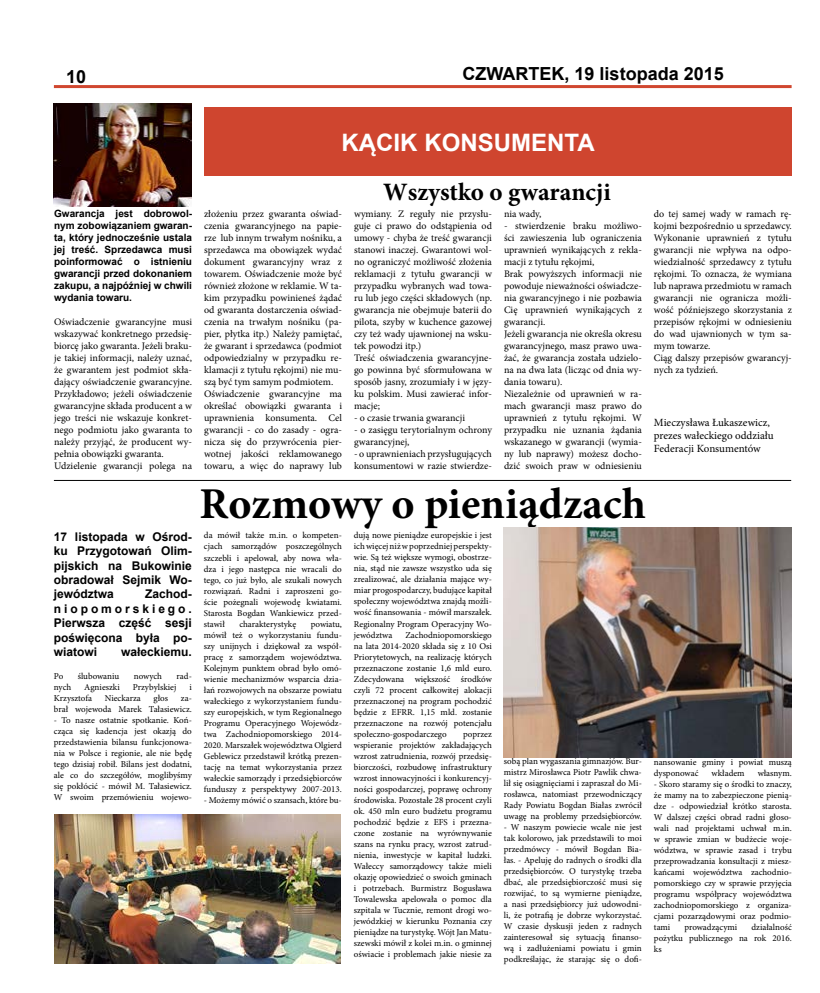
<style>
.page{position:relative;width:820px;height:993px;background:#fff}
.page>*{position:absolute;margin:0;border:0;box-sizing:border-box;transform-origin:0 0}
.t1{font:700 44px "Minion Pro";color:#000}
.t2{font:700 25px "Minion Pro";color:#000}
.t3{font:700 24px "Arial";color:#fff}
.t4{font:700 18px "Arial";color:#000}
.t5{font:700 12px/14.4px "Arial";color:#000;text-align:justify}
.t6{font:11px/13.2px "Minion Pro";color:#000}
.t7{font:10px/12px "Minion Pro";color:#000}
.t8{font:700 10px/12px "Arial";color:#000;text-align:justify}
.t9{font:9px/11px "Minion Pro";color:#000;text-align:justify}
</style>
<div class="page">
<hr style="left:54px;top:85px;width:737px;height:3px;background:#d0472f">
<hr style="left:54px;top:480px;width:736px;height:1px;background:#000">
<div style="left:204px;top:108px;width:587px;height:68px;background:#cf452f"></div>
<img style="left:54px;top:103px;width:138px;height:104px">
<img style="left:503px;top:527px;width:287px;height:230px">
<img style="left:54px;top:814px;width:287px;height:149px">
<h3 class="t4" style="left:66px;top:64px;width:22px">10</h3>
<h3 class="t4" style="left:462px;top:62px;width:263px">CZWARTEK, 19 listopada 2015</h3>
<h3 class="t3" style="left:341px;top:126px;width:254px">KĄCIK KONSUMENTA</h3>
<p class="t8" style="left:54px;top:207px;width:139px">Gwarancja jest dobrowol&shy;nym zobowiązaniem gwaran&shy;ta, który jednocześnie ustala jej treść. Sprzedawca musi poinformować o istnieniu gwarancji przed dokonaniem zakupu, a najpóźniej w chwili wydania towaru.</p>
<p class="t7" style="left:54px;top:315px;width:139px">Oświadczenie gwarancyjne musi wskazywać konkretnego przedsię&shy;biorcę jako gwaranta. Jeżeli braku&shy;je takiej informacji, należy uznać, że gwarantem jest podmiot skła&shy;dający oświadczenie gwarancyjne.<br>Przykładowo; jeżeli oświadczenie gwarancyjne składa producent a w jego treści nie wskazuje konkret&shy;nego podmiotu jako gwaranta to należy przyjąć, że producent wy&shy;pełnia obowiązki gwaranta.<br>Udzielenie gwarancji polega na</p>
<h3 class="t5" style="left:54px;top:529px;width:139px">17 listopada w Ośrod&shy;ku Przygotowań Olim&shy;pijskich na Bukowinie obradował Sejmik Wo&shy;jewództwa</h3>
<h3 class="t5" style="left:54px;top:587px;width:139px;text-indent:91px">Zachod&shy;niopomorskiego.<br>Pierwsza część sesji poświęcona była po&shy;wiatowi</h3>
<h3 class="t5" style="left:121px;top:644px;width:72px">wałeckiemu.</h3>
<p class="t9" style="left:54px;top:670px;width:11px">Po</p>
<p class="t9" style="left:78px;top:670px;width:43px">ślubowaniu</p>
<p class="t9" style="left:134px;top:670px;width:30px">nowych</p>
<p class="t9" style="left:176px;top:670px;width:17px">rad-</p>
<p class="t9" style="left:54px;top:681px;width:19px">nych</p>
<p class="t9" style="left:84px;top:681px;width:37px">Agnieszki</p>
<p class="t9" style="left:133px;top:681px;width:45px">Przybylskiej</p>
<p class="t9" style="left:189px;top:681px;width:4px">i</p>
<p class="t9" style="left:54px;top:692px;width:40px">Krzysztofa</p>
<p class="t9" style="left:105px;top:692px;width:37px">Nieckarza</p>
<p class="t9" style="left:153px;top:692px;width:16px">głos</p>
<p class="t9" style="left:54px;top:692px;width:139px;text-align:right">za-<br>brał wojewoda Marek Tałasiewicz.</p>
<p class="t9" style="left:54px;top:714px;width:139px">- To nasze ostatnie spotkanie. Koń&shy;cząca się kadencja jest okazją do przedstawienia bilansu funkcjonowa&shy;nia w Polsce i regionie, ale nie będę tego dzisiaj robił. Bilans jest dodatni, ale co do szczegółów, moglibyśmy się pokłócić - mówił M. Tałasiewicz.<br>W swoim przemówieniu wojewo-</p>
<h2 class="t2" style="left:383px;top:174px;width:229px">Wszystko o gwarancji</h2>
<p class="t7" style="left:204px;top:207px;width:139px">złożeniu przez gwaranta oświad&shy;czenia gwarancyjnego na papie&shy;rze lub innym trwałym nośniku, a sprzedawca ma obowiązek wydać dokument gwarancyjny wraz z towarem. Oświadczenie może być również złożone w reklamie. W ta&shy;kim przypadku powinieneś żądać od gwaranta dostarczenia oświad&shy;czenia na trwałym nośniku (pa&shy;pier, płytka itp.) Należy pamiętać, że gwarant i sprzedawca (podmiot odpowiedzialny w przypadku re&shy;klamacji z tytułu rękojmi) nie mu&shy;szą być tym samym podmiotem.<br>Oświadczenie gwarancyjne ma określać obowiązki gwaranta i uprawnienia konsumenta. Cel gwarancji - co do zasady - ogra&shy;nicza się do przywrócenia pier&shy;wotnej jakości reklamowanego towaru, a więc do naprawy lub</p>
<p class="t7" style="left:354px;top:207px;width:139px">wymiany. Z reguły nie przysłu&shy;guje ci prawo do odstąpienia od umowy - chyba że treść gwarancji stanowi inaczej. Gwarantowi wol&shy;no ograniczyć możliwość złożenia reklamacji z tytułu gwarancji w przypadku wybranych wad towa&shy;ru lub jego części składowych (np. gwarancja nie obejmuje baterii do pilota, szyby w kuchence gazowej czy też wady ujawnionej na wsku&shy;tek powodzi itp.)<br>Treść oświadczenia gwarancyjne&shy;go powinna być sformułowana w sposób jasny, zrozumiały i w języ&shy;ku polskim. Musi zawierać infor&shy;macje;</p>
<p class="t7" style="left:354px;top:411px;width:112px">- o czasie trwania gwarancji</p>
<p class="t7" style="left:354px;top:423px;width:139px">- o zasięgu terytorialnym ochrony gwarancyjnej,</p>
<p class="t7" style="left:354px;top:447px;width:139px">- o uprawnieniach przysługujących konsumentowi w razie stwierdze-</p>
<p class="t7" style="left:504px;top:207px;width:39px">nia wady,</p>
<p class="t7" style="left:504px;top:219px;width:139px">- stwierdzenie braku możliwo&shy;ści zawieszenia lub ograniczenia uprawnień wynikających z rekla&shy;macji z tytułu rękojmi,<br>Brak powyższych informacji nie powoduje nieważności oświadcze&shy;nia gwarancyjnego i nie pozbawia<br>Cię uprawnień wynikających z gwarancji.<br>Jeżeli gwarancja nie określa okresu gwarancyjnego, masz prawo uwa&shy;żać, że gwarancja została udzielo&shy;na na dwa lata (licząc od dnia wy&shy;dania towaru).<br>Niezależnie od uprawnień w ra&shy;mach gwarancji masz prawo do uprawnień z tytułu rękojmi. W przypadku nie uznania żądania wskazanego w gwarancji (wymia&shy;ny lub naprawy) możesz docho&shy;dzić swoich praw w odniesieniu</p>
<p class="t7" style="left:653px;top:207px;width:139px">do tej samej wady w ramach rę&shy;kojmi bezpośrednio u sprzedawcy.<br>Wykonanie uprawnień z tytułu gwarancji nie wpływa na odpo&shy;wiedzialność sprzedawcy z tytułu rękojmi. To oznacza, że wymiana lub naprawa przedmiotu w ramach gwarancji nie ogranicza możli&shy;wość późniejszego skorzystania z przepisów rękojmi w odniesieniu do wad ujawnionych w tym sa&shy;mym towarze.<br>Ciąg dalszy przepisów gwarancyj&shy;nych za tydzień.</p>
<p class="t6" style="left:653px;top:415px;width:121px">Mieczysława Łukaszewicz, prezes wałeckiego oddziału<br>Federacji Konsumentów</p>
<h1 class="t1" style="left:199px;top:473px;width:447px">Rozmowy o pieniądzach</h1>
<p class="t9" style="left:204px;top:530px;width:139px">da mówił także m.in. o kompeten&shy;cjach samorządów poszczególnych szczebli i apelował, aby nowa wła&shy;dza i jego następca nie wracali do tego, co już było, ale szukali nowych rozwiązań. Radni i zaproszeni go&shy;ście pożegnali wojewodę kwiatami.<br>Starosta Bogdan Wankiewicz przed&shy;stawił</p>
<p class="t9" style="left:239px;top:618px;width:58px">charakterystykę</p>
<p class="t9" style="left:204px;top:618px;width:139px;text-indent:107px">powiatu, mówił też o wykorzystaniu fundu&shy;szy unijnych i dziękował za współ&shy;pracę z samorządem województwa.<br>Kolejnym punktem obrad było omó&shy;wienie mechanizmów wsparcia dzia&shy;łań rozwojowych na obszarze powiatu wałeckiego z wykorzystaniem fundu&shy;szy europejskich, w tym Regionalnego Programu Operacyjnego Wojewódz&shy;twa Zachodniopomorskiego 2014- 2020. Marszałek województwa Olgierd Geblewicz przedstawił krótką prezen&shy;tację na temat wykorzystania przez wałeckie samorządy i przedsiębiorców funduszy z perspektywy 2007-2013.</p>
<p class="t9" style="left:204px;top:794px;width:139px">- Możemy mówić o szansach, które bu-</p>
<p class="t9" style="left:354px;top:530px;width:139px">dują nowe pieniądze europejskie i jest ich więcej niż w poprzedniej perspekty&shy;wie. Są też większe wymogi, obostrze&shy;nia, stąd nie zawsze wszystko uda się zrealizować, ale działania mające wy&shy;miar progospodarczy, budujące kapitał społeczny województwa znajdą możli&shy;wość finansowania - mówił marszałek.<br>Regionalny Program Operacyjny Wo&shy;jewództwa</p>
<p class="t9" style="left:354px;top:629px;width:139px;text-indent:51px">Zachodniopomorskiego na lata 2014-2020 składa się z 10 Osi Priorytetowych, na realizację których przeznaczone zostanie 1,6 mld euro.<br>Zdecydowana większość środków czyli 72 procent całkowitej alokacji przeznaczonej na program pochodzić będzie z EFRR. 1,15 mld. zostanie przeznaczone na rozwój potencjału społeczno-gospodarczego</p>
<p class="t9" style="left:354px;top:728px;width:139px;text-indent:109px">poprzez wspieranie projektów zakładających wzrost zatrudnienia, rozwój przedsię&shy;biorczości, rozbudowę infrastruktury wzrost innowacyjności i konkurencyj&shy;ności gospodarczej, poprawę ochrony środowiska. Pozostałe 28 procent czyli ok. 450 mln euro budżetu programu pochodzić będzie z EFS i przezna&shy;czone zostanie na wyrównywanie szans na rynku pracy, wzrost zatrud&shy;nienia, inwestycje w kapitał ludzki.<br>Wałeccy samorządowcy także mieli okazję opowiedzieć o swoich gminach i potrzebach. Burmistrz Bogusława Towalewska apelowała o pomoc dla szpitala w Tucznie, remont drogi wo&shy;jewódzkiej w kierunku Poznania czy pieniądze na turystykę. Wójt Jan Matu&shy;szewski mówił z kolei m.in. o gminnej oświacie i problemach jakie niesie za</p>
<p class="t9" style="left:503px;top:755px;width:139px">sobą plan wygaszania gimnazjów. Bur&shy;mistrz Mirosławca Piotr Pawlik chwa&shy;lił się osiągnięciami i zapraszał do Mi&shy;rosławca, natomiast przewodniczący Rady Powiatu Bogdan Białas zwrócił uwagę na problemy przedsiębiorców.</p>
<p class="t9" style="left:503px;top:821px;width:139px">- W naszym powiecie wcale nie jest tak kolorowo, jak przedstawili to moi przedmówcy - mówił Bogdan Bia&shy;łas. - Apeluję do radnych o środki dla przedsiębiorców. O turystykę trzeba dbać, ale przedsiębiorczość musi się rozwijać, to są wymierne pieniądze, a nasi przedsiębiorcy już udowodni&shy;li, że potrafią je dobrze wykorzystać.<br>W czasie dyskusji jeden z radnych zainteresował się sytuacją finanso&shy;wą i zadłużeniami powiatu i gmin podkreślając, że starając się o dofi-</p>
<p class="t9" style="left:653px;top:756px;width:139px">nansowanie gminy i powiat muszą dysponować</p>
<p class="t9" style="left:711px;top:767px;width:35px">wkładem</p>
<p class="t9" style="left:757px;top:767px;width:36px">własnym.</p>
<p class="t9" style="left:653px;top:778px;width:139px">- Skoro staramy się o środki to znaczy, że mamy na to zabezpieczone pienią&shy;dze - odpowiedział krótko starosta.<br>W dalszej części obrad radni głoso&shy;wali nad projektami uchwał m.in. w sprawie zmian w budżecie woje&shy;wództwa, w sprawie zasad i trybu przeprowadzania konsultacji z miesz&shy;kańcami województwa zachodnio&shy;pomorskiego czy w sprawie przyjęcia programu współpracy województwa zachodniopomorskiego z organiza&shy;cjami pozarządowymi oraz podmio&shy;tami</p>
<p class="t9" style="left:653px;top:920px;width:139px;text-indent:98px">działalność pożytku publicznego na rok 2016. ks</p>
<p class="t9" style="left:684px;top:920px;width:54px">prowadzącymi</p>
</div>
